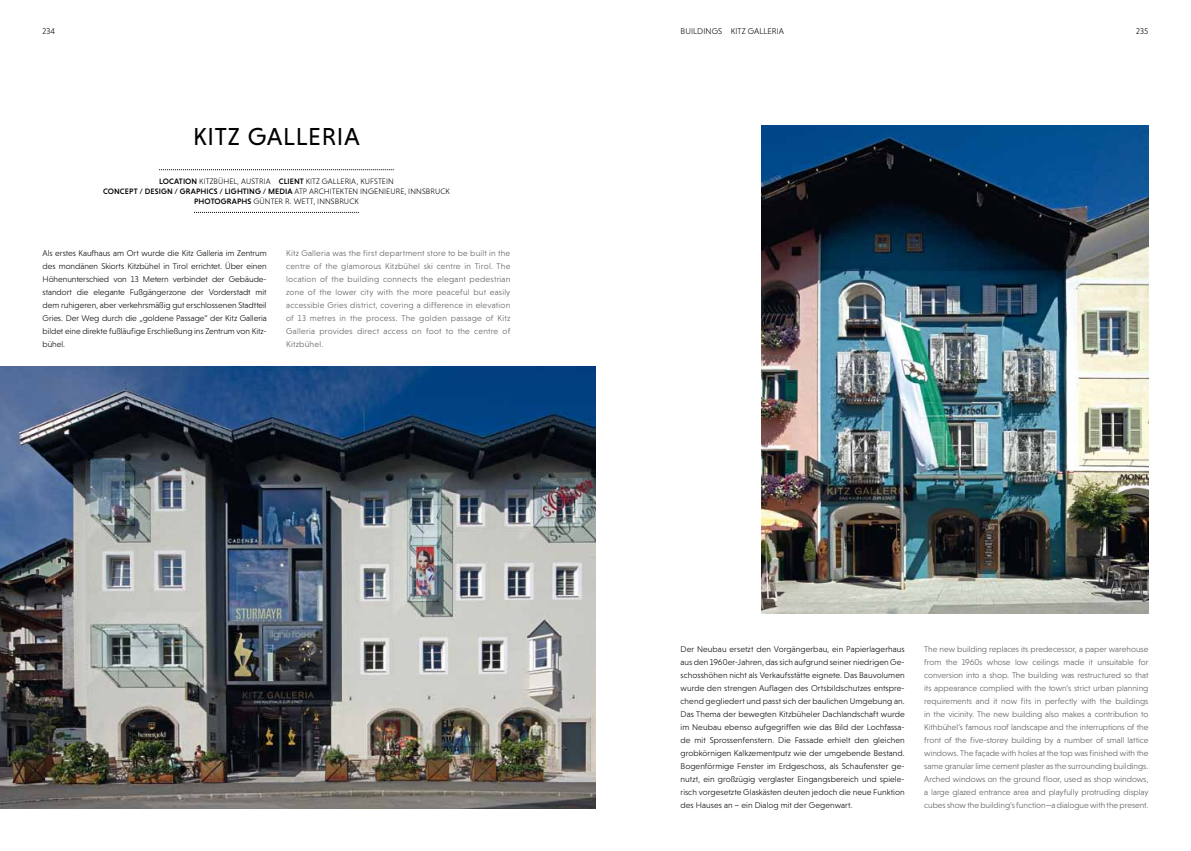
<style>
.page{position:relative;width:1191px;height:851px;background:#fff}
.page>*{position:absolute;margin:0;border:0;box-sizing:border-box;transform-origin:0 0}
.t1{font:25px "Niveau Grotesk";letter-spacing:.03em;color:#000}
.t2{font:300 8.5px/13px "Niveau Grotesk";letter-spacing:.005em;color:#000;text-align:justify}
.t3{font:300 8.5px/13px "Niveau Grotesk";letter-spacing:.01em;color:#58585a;text-align:justify}
.t4{font:300 8px "Niveau Grotesk";letter-spacing:.015em;color:#000}
.t5{font:500 8px "Niveau Grotesk";letter-spacing:.015em;color:#000}
.s1{font-weight:300}
.s2{font-weight:500}
</style>
<div class="page">
<svg style="left:159px;top:169px;width:235px;height:1px"></svg>
<svg style="left:194px;top:212px;width:165px;height:1px"></svg>
<img style="left:0;top:366px;width:595px;height:442px">
<img style="left:762px;top:125px;width:386px;height:488px">
<p class="t2" style="left:43px;top:25px;width:14px">234</p>
<p class="t2" style="left:680px;top:25px;width:105px">Bui ldin gs Kitz Galleria</p>
<p class="t2" style="left:1136px;top:25px;width:14px">235</p>
<p class="t1" style="left:193px;top:122px;width:155px">KITZ GALLERIA</p>
<p class="t5" style="left:159px;top:177px;width:57px">LOCATION <span class="s1">ki tzbüh</span></p>
<p class="t4" style="left:229px;top:177px;width:161px">el, Austria <span class="s2">CLIENT</span> kitz galleria, kufstein</p>
<p class="t5" style="left:103px;top:186px;width:88px">CONCEPT / DESIGN / GRAPHICS</p>
<p class="t5" style="left:219px;top:186px;width:9px">/ LIGHTING</p>
<p class="t5" style="left:263px;top:186px;width:18px">/MEDIA</p>
<p class="t4" style="left:294px;top:186px;width:150px">atp architekten ingeni eure, innsbruck</p>
<p class="t5" style="left:194px;top:196px;width:66px">PHOTOGRAPHS <span class="s1">Gün</span></p>
<p class="t4" style="left:271px;top:196px;width:85px">ter R. Wett, Innsbruck</p>
<p class="t2" style="left:43px;top:246px;width:226px">Als erstes Kaufhaus am Ort wurde die Kitz Galleria im Zentrum des mondänen Skiorts Kitzbühel in Tirol errichtet. Über einen Höhenunterschied von 13 Metern verbindet der Gebäude&shy;standort die elegante Fußgängerzone der Vorderstadt mit dem ruhigeren, aber verkehrsmäßig gut erschlossenen Stadtteil Gries. Der Weg durch die „goldene Passage” der Kitz Galleria bildet eine direkte fußläufige Erschließung ins Zentrum von Kitz&shy;bühel.</p>
<p class="t3" style="left:286px;top:246px;width:226px">Kitz Galleria was the first department store to be built in the centre of the glamorous Kitzbühel ski centre in Tirol. The location of the building connects the elegant pedestrian zone of the lower city with the more peaceful but easily accessible Gries district, covering a difference in elevation of 13 metres in the process. The golden passage of Kitz Galleria provides direct access on foot to the centre of Kitzbühel.</p>
<p class="t2" style="left:680px;top:642px;width:226px">Der Neubau ersetzt den Vorgängerbau, ein Papierlagerhaus aus den 1960er-Jahren, das sich aufgrund seiner niedrigen Ge&shy;schosshöhen nicht als Verkaufsstätte eignete. Das Bauvolumen wurde den strengen Auflagen des Ortsbildschutzes entspre&shy;chend gegliedert und passt sich der baulichen U mgebung an.<br>Das Thema der bewegten Kitzbüheler Dachlandschaft wurde im Neubau ebenso aufgegriffen wie das Bild der Lochfassa&shy;de mit Sprossenfenstern. Die Fassade erhielt den gleichen grobkörnigen Kalkzementputz wie der umgebende Bestand.<br>Bogenförmige Fenster im Erdgeschoss, als Schaufenster ge&shy;nutzt, ein großzügig verglaster Eingangsbereich und spiele&shy;risch vorgesetzte Glaskästen deuten jedoch die neue Funktion des Hauses an – ein Dialog mit der Gegenwart.</p>
<p class="t3" style="left:924px;top:642px;width:226px">The new building replaces its predecessor, a paper warehouse from the 1960s whose low ceilings made it unsuitable for conversion into a shop. The building was restructured so that its appearance complied with the town‘s strict urban planning requirements and it now fits in perfectly with the buildings in the vicinity. The new building also makes a contribution to Kithbühel‘s famous roof landscape and the interruptions of the front of the five-storey building by a number of small lattice windows. The façade with holes at the top was finished with the same granular lime cement plaster as the surrounding buildings.<br>Arched windows on the ground floor, used as shop windows, a large glazed entrance area and playfully protruding display cubes show the building‘s function—a dialogue with the present.</p>
</div>
